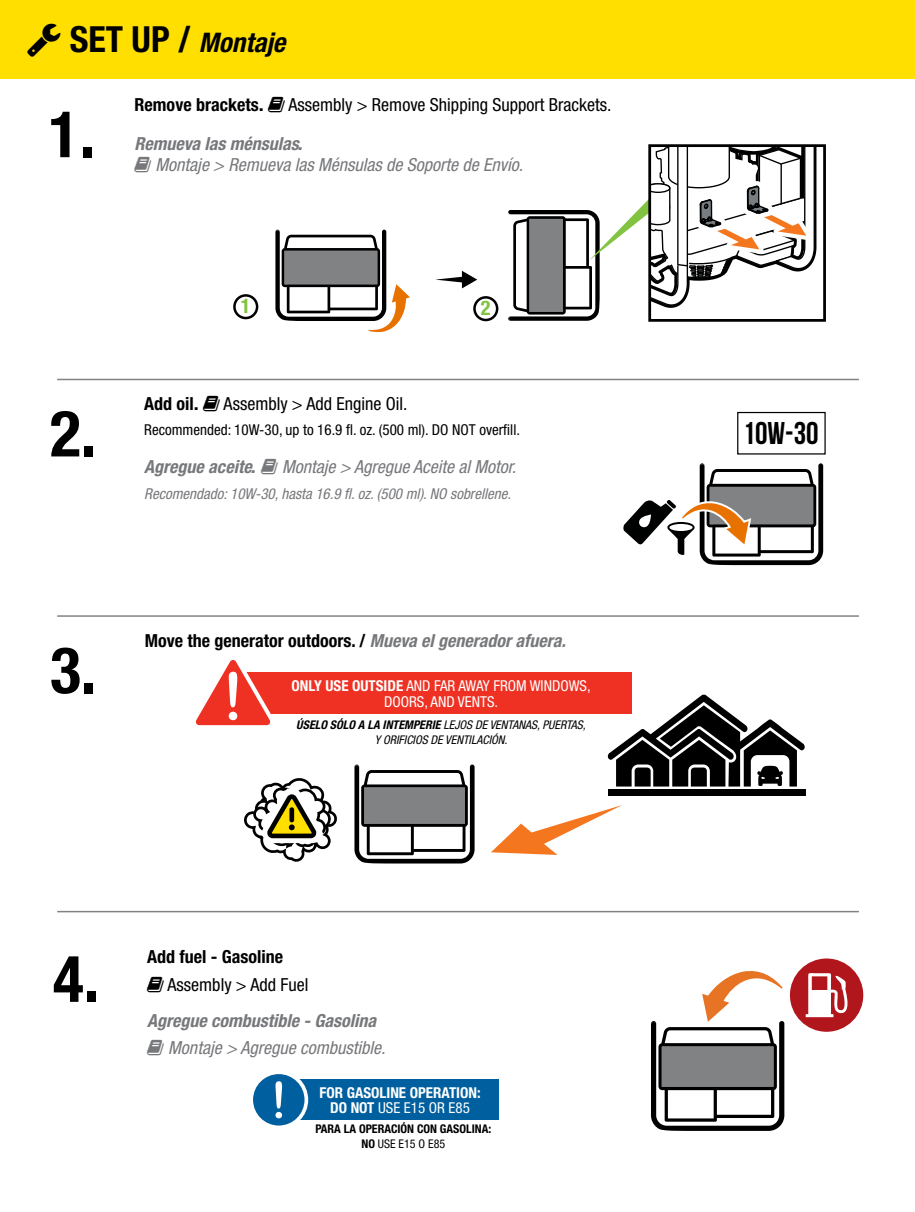
<style>
.page{position:relative;width:915px;height:1212px;background:#fff}
.page>*{position:absolute;margin:0;border:0;box-sizing:border-box;transform-origin:0 0}
.t1{font:700 condensed 64.2px "Helvetica Neue LT Std";color:#000}
.t2{font:700 31.5px "Bebas Neue";color:#000}
.t3{font:italic 700 condensed 27px "Helvetica Neue LT Std";color:#000}
.t4{font:700 condensed 20.25px "Helvetica Neue LT Std";color:#82c341}
.t5{font:italic condensed 18px "Helvetica Neue LT Std";color:#77787b}
.t6{font:condensed 18px/38.2px "Helvetica Neue LT Std";color:#000}
.t7{font:700 condensed 18px "Helvetica Neue LT Std";color:#000}
.t8{font:italic 700 condensed 18px "Helvetica Neue LT Std";color:#77787b}
.t9{font:condensed 15px "Helvetica Neue LT Std";color:#000}
.t10{font:italic condensed 15px "Helvetica Neue LT Std";color:#77787b}
.t11{font:condensed 15px/16.5px "Helvetica Neue LT Std";color:#fff;text-align:center}
.t12{font:700 condensed 15px/15px "Helvetica Neue LT Std";color:#fff;text-align:center}
.t13{font:italic condensed 12px/15px "Helvetica Neue LT Std";color:#000;text-align:center}
.t14{font:700 condensed 12px/15px "Helvetica Neue LT Std";color:#000;text-align:center}
.s1{font-style:normal;font-size:36px}
.s2{font-weight:700;font-style:italic;color:#77787b}
.s3{font-weight:700;font-style:italic;font-stretch:normal;color:#77787b}
.s4{font-stretch:normal}
.s5{font-style:italic;color:#77787b}
.s6{font-weight:700}
.s7{font-weight:400}
</style>
<div class="page">
<hr style="left:57px;top:379px;width:801px;height:1px;background:#808284">
<hr style="left:57px;top:615px;width:801px;height:2px;background:#808284">
<hr style="left:57px;top:911px;width:801px;height:1px;background:#808284">
<div style="left:0;top:0;width:914px;height:79px;background:#fedf00"></div>
<svg style="left:275px;top:230px;width:135px;height:103px"></svg>
<div style="left:233px;top:294px;width:25px;height:25px;border:3px solid #000;border-radius:50%"></div>
<svg style="left:435px;top:271px;width:42px;height:17px"></svg>
<div style="left:473px;top:296px;width:25px;height:25px;border:3px solid #000;border-radius:50%"></div>
<svg style="left:508px;top:148px;width:308px;height:173px"></svg>
<div style="left:648px;top:144px;width:177px;height:178px;border:3px solid #000"></div>
<div style="left:736px;top:412px;width:89px;height:42px;border:1px solid #000"></div>
<svg style="left:623px;top:463px;width:199px;height:102px"></svg>
<svg style="left:491px;top:805px;width:131px;height:50px"></svg>
<div style="left:607px;top:789px;width:197px;height:7px;background:#000"></div>
<svg style="left:607px;top:694px;width:197px;height:92px"></svg>
<svg style="left:244px;top:778px;width:93px;height:84px"></svg>
<svg style="left:354px;top:764px;width:120px;height:99px"></svg>
<div style="left:789px;top:958px;width:74px;height:74px;background:#b1161d;border-radius:50%"></div>
<svg style="left:805px;top:973px;width:42px;height:44px"></svg>
<div style="left:274px;top:1079px;width:224px;height:41px;background:#005f9e"></div>
<div style="left:251px;top:1072px;width:55px;height:55px;background:#005f9e;border-radius:50%"></div>
<div style="left:249px;top:1070px;width:59px;height:59px;border:4px solid #fff;border-radius:50%"></div>
<svg style="left:275px;top:1081px;width:7px;height:37px"></svg>
<svg style="left:651px;top:971px;width:134px;height:160px"></svg>
<div style="left:236px;top:672px;width:395px;height:41px;background:#ee3123"></div>
<svg style="left:196px;top:660px;width:85px;height:66px"></svg>
<h3 class="t3" style="left:70px;top:26px;width:217px"><span class="s1">SET UP /</span> Montaje</h3>
<h1 class="t1" style="left:49px;top:95px;width:48px">1.</h1>
<p class="t6" style="left:134px;top:86px;width:478px;text-indent:154px">Assembly &gt; Remove Shipping Support Brackets.<br><span class="s2">Remueva las ménsulas</span><span class="s3">.</span></p>
<p class="t5" style="left:155px;top:154px;width:369px">Montaje &gt; Remueva las Ménsulas de Soporte de Envío.</p>
<p class="t7" style="left:134px;top:94px;width:131px">Remove brackets<span class="s4">.</span></p>
<h1 class="t1" style="left:50px;top:395px;width:48px">2.</h1>
<p class="t4" style="left:241px;top:294px;width:11px">1</p>
<p class="t4" style="left:480px;top:296px;width:11px">2</p>
<p class="t7" style="left:144px;top:392px;width:56px">Add oil<span class="s4">.</span></p>
<p class="t6" style="left:223px;top:384px;width:185px">Assembly &gt; Add Engine Oil.</p>
<p class="t9" style="left:144px;top:421px;width:377px">Recommended: 10W-30, up to 16.9 fl. oz. (500 ml). DO NOT overfill.</p>
<p class="t8" style="left:144px;top:456px;width:114px">Agregue aceite<span class="s4">.</span></p>
<p class="t5" style="left:282px;top:456px;width:235px">Montaje &gt; Agregue Aceite al Motor.</p>
<p class="t10" style="left:144px;top:485px;width:368px">Recomendado: 10W-30, hasta 16.9 fl. oz. (500 ml). NO sobrellene.</p>
<h1 class="t1" style="left:50px;top:631px;width:48px">3.</h1>
<p class="t7" style="left:145px;top:630px;width:422px">Move the generator outdoors. / <span class="s5">Mueva el generador afuera.</span></p>
<p class="t11" style="left:291px;top:677px;width:300px"><span class="s6">ONLY USE OUTSIDE</span> AND FAR AWAY FROM WINDOWS,<br>DOORS, AND VENTS.</p>
<p class="t13" style="left:296px;top:717px;width:291px"><span class="s6">ÚSELO SÓLO A LA INTEMPERIE</span> LEJOS DE VENTANAS, PUERTAS,<br>Y ORIFICIOS DE VENTILACIÓN.</p>
<h1 class="t1" style="left:53px;top:940px;width:48px">4.</h1>
<p class="t7" style="left:147px;top:946px;width:137px">Add fuel - Gasoline</p>
<p class="t6" style="left:167px;top:965px;width:142px">Assembly &gt; Add Fuel</p>
<p class="t8" style="left:147px;top:1009px;width:230px">Agregue combustible - Gasolina</p>
<p class="t5" style="left:168px;top:1037px;width:219px">Montaje &gt; Agregue combustible.</p>
<p class="t12" style="left:319px;top:1084px;width:163px">FOR GASOLINE OPERATION:<br>DO NOT <span class="s7">USE E15 OR E85</span></p>
<p class="t14" style="left:315px;top:1121px;width:177px">PARA LA OPERACIÓN CON GASOLINA:<br>NO <span class="s7">USE E15 O E85</span></p>
<h2 class="t2" style="left:742px;top:416px;width:77px">10W-30</h2>
</div>
